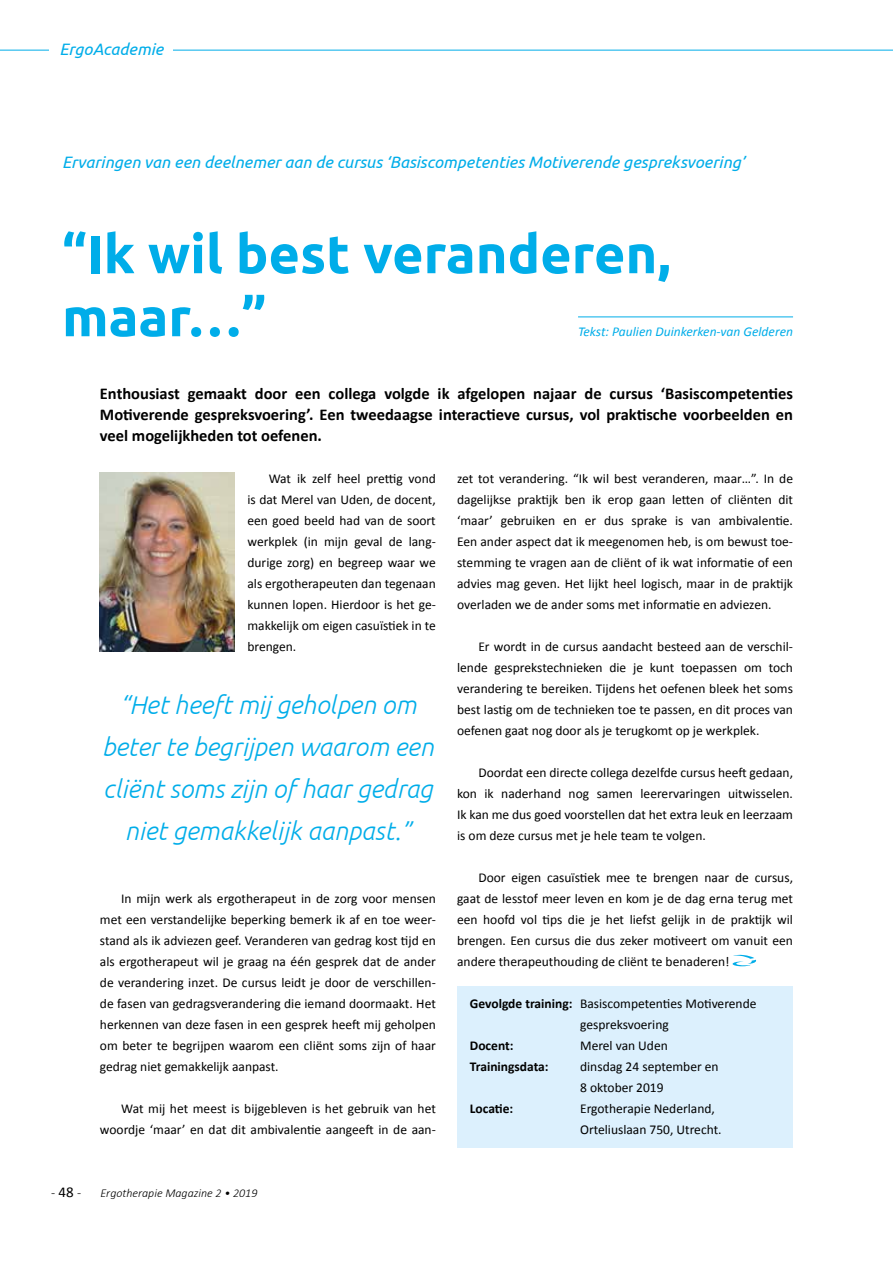
<style>
.page{position:relative;width:893px;height:1263px;background:#fff}
.page>*{position:absolute;margin:0;border:0;box-sizing:border-box;transform-origin:0 0}
.t1{font:700 54px/63px "Ubuntu";color:#00ade9}
.t2{font:italic 300 25.5px/42px "Ubuntu";color:#00ade9;text-align:center}
.t3{font:700 16.5px/21px "Calibri";color:#000;text-align:justify}
.t4{font:italic 16.5px "Ubuntu";color:#00ade9}
.t5{font:13.5px/21px "Calibri";color:#000;text-align:justify}
.t6{font:italic 13.5px "Calibri";color:#00ade9}
.t7{font:700 13.5px "Calibri";color:#000}
.t8{font:300 13.5px "Calibri";color:#000}
.t9{font:italic 300 12px "Calibri";color:#000}
.s1{font-weight:700}
.s2{font-weight:400;font-size:15px}
</style>
<div class="page">
<hr style="left:0;top:50px;width:893px;height:1px;background:#00ade9">
<div style="left:50px;top:43px;width:123px;height:15px;background:#fff"></div>
<hr style="left:578px;top:317px;width:215px;height:1px;background:#00ade9">
<svg style="left:733px;top:954px;width:23px;height:12px"></svg>
<div style="left:457px;top:986px;width:336px;height:162px;background:#dcf0fd"></div>
<img style="left:100px;top:472px;width:135px;height:179px">
<p class="t4" style="left:59px;top:39px;width:106px">ErgoAcademie</p>
<p class="t4" style="left:62px;top:152px;width:684px">Ervaringen van een deelnemer aan de cursus ‘Basiscompetenties Motiverende gespreksvoering’</p>
<h1 class="t1" style="left:62px;top:222px;width:610px">“Ik wil best veranderen, maar…”</h1>
<p class="t6" style="left:578px;top:322px;width:217px">Tekst: Paulien Duinkerken-van Gelderen</p>
<p class="t3" style="left:100px;top:383px;width:695px">Enthousiast gemaakt door een collega volgde ik afgelopen najaar de cursus ‘Basiscompetenties Motiverende gespreksvoering’. Een tweedaagse interactieve cursus, vol praktische voorbeelden en veel mogelijkheden tot oefenen.</p>
<p class="t5" style="left:247px;top:468px;width:190px;text-indent:21px">Wat ik zelf heel prettig vond is dat Merel van Uden, de docent, een goed beeld had van de soort werkplek (in mijn geval de lang&shy;durige zorg) en begreep waar we als ergotherapeuten dan tegenaan kunnen lopen. Hierdoor is het ge&shy;makkelijk om eigen casuïstiek in te brengen.</p>
<p class="t5" style="left:457px;top:468px;width:337px">zet tot verandering. “Ik wil best veranderen, maar…”. In de dagelijkse praktijk ben ik erop gaan letten of cliënten dit ‘maar’ gebruiken en er dus sprake is van ambivalentie.<br>Een ander aspect dat ik meegenomen heb, is om bewust toe&shy;stemming te vragen aan de cliënt of ik wat informatie of een advies mag geven. Het lijkt heel logisch, maar in de praktijk overladen we de ander soms met informatie en adviezen.</p>
<p class="t5" style="left:457px;top:636px;width:337px;text-indent:21px">Er wordt in de cursus aandacht besteed aan de verschil&shy;lende gesprekstechnieken die je kunt toepassen om toch verandering te bereiken. Tijdens het oefenen bleek het soms best lastig om de technieken toe te passen, en dit proces van oefenen gaat nog door als je terugkomt op je werkplek.</p>
<p class="t5" style="left:457px;top:762px;width:337px;text-indent:21px">Doordat een directe collega dezelfde cursus heeft gedaan, kon ik naderhand nog samen leerervaringen uitwisselen.<br>Ik kan me dus goed voorstellen dat het extra leuk en leerzaam is om deze cursus met je hele team te volgen.</p>
<p class="t5" style="left:457px;top:867px;width:337px;text-indent:21px">Door eigen casuïstiek mee te brengen naar de cursus, gaat de lesstof meer leven en kom je de dag erna terug met een hoofd vol tips die je het liefst gelijk in de praktijk wil brengen. Een cursus die dus zeker motiveert om vanuit een andere therapeuthouding de cliënt te benaderen!</p>
<p class="t5" style="left:580px;top:993px;width:178px;text-indent:-110px"><span class="s1">Gevolgde training:</span> Basiscompetenties Motiverende gespreksvoering</p>
<p class="t7" style="left:470px;top:1036px;width:45px">Docent:</p>
<p class="t5" style="left:580px;top:1035px;width:89px">Merel van Uden</p>
<p class="t7" style="left:470px;top:1057px;width:80px">Trainingsdata:</p>
<p class="t5" style="left:580px;top:1056px;width:140px">dinsdag 24 september en<br>8 oktober 2019</p>
<p class="t7" style="left:470px;top:1099px;width:45px">Locatie:</p>
<p class="t5" style="left:580px;top:1098px;width:143px">Ergotherapie Nederland,<br>Orteliuslaan 750, Utrecht.</p>
<h2 class="t2" style="left:102px;top:683px;width:333px">“Het heeft mij geholpen om beter te begrijpen waarom een cliënt soms zijn of haar gedrag niet gemakkelijk aanpast.”</h2>
<p class="t5" style="left:100px;top:888px;width:337px;text-indent:21px">In mijn werk als ergotherapeut in de zorg voor mensen met een verstandelijke beperking bemerk ik af en toe weer&shy;stand als ik adviezen geef. Veranderen van gedrag kost tijd en als ergotherapeut wil je graag na één gesprek dat de ander de verandering inzet. De cursus leidt je door de verschillen&shy;de fasen van gedragsverandering die iemand doormaakt. Het herkennen van deze fasen in een gesprek heeft mij geholpen om beter te begrijpen waarom een cliënt soms zijn of haar gedrag niet gemakkelijk aanpast.</p>
<p class="t5" style="left:100px;top:1098px;width:337px;text-align:right">Wat mij het meest is bijgebleven is het gebruik van het woordje ‘maar’ en dat dit ambivalentie aangeeft in de aan-</p>
<p class="t8" style="left:51px;top:1184px;width:32px">-<span class="s2">48</span>-</p>
<p class="t9" style="left:101px;top:1186px;width:158px">Ergotherapie Magazine 2 • 2019</p>
</div>
